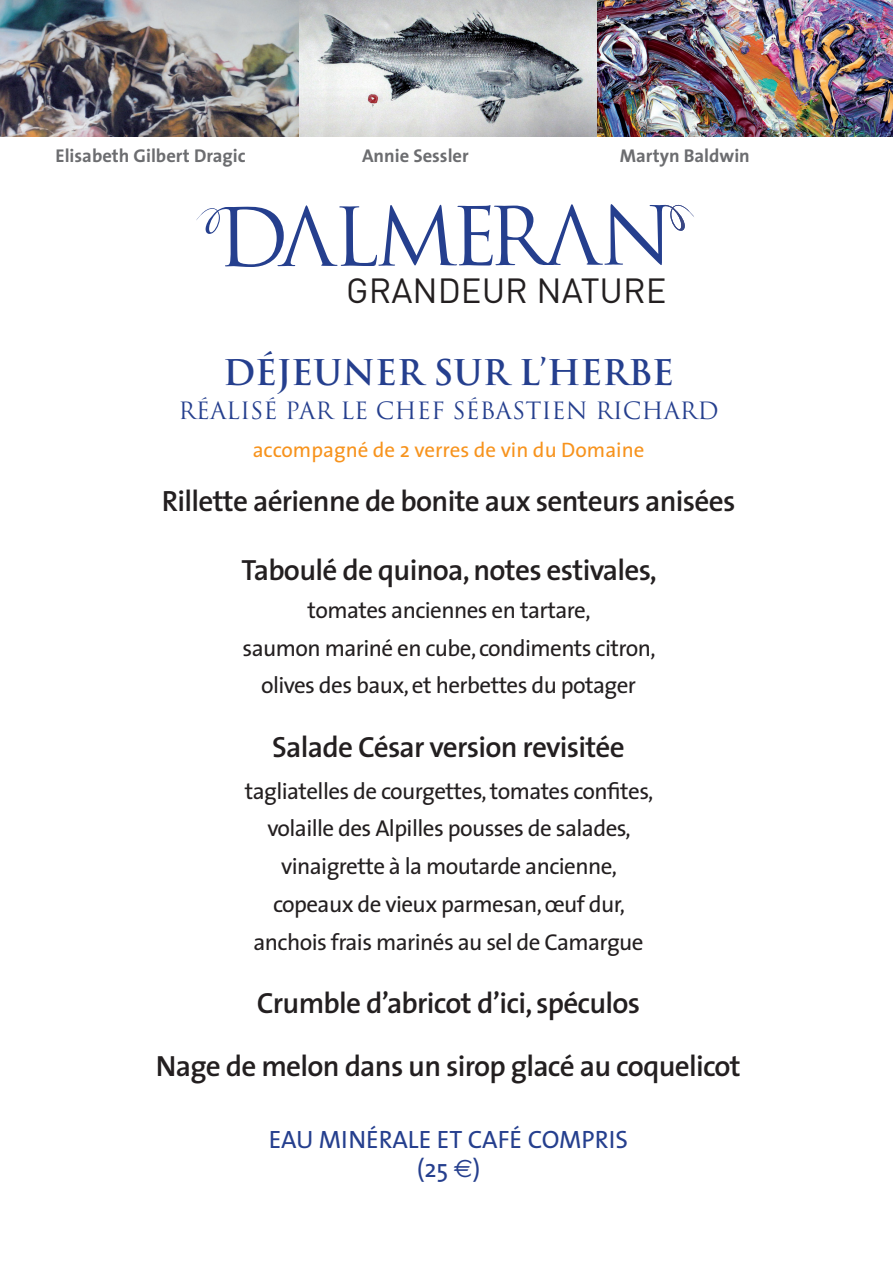
<style>
.page{position:relative;width:893px;height:1263px;background:#fff}
.page>*{position:absolute;margin:0;border:0;box-sizing:border-box;transform-origin:0 0}
.t1{font:700 34.5px "Trajan Pro";color:#253f8e}
.t2{font:34.5px "DIN";color:#231f20}
.t3{font:600 29.4px "The Sans";letter-spacing:-.025em;color:#231f20}
.t4{font:25.2px "The Sans";color:#253f8e}
.t5{font:23.25px "Trajan Pro";color:#253f8e}
.t6{font:23.1px "The Sans";letter-spacing:-.025em;color:#231f20}
.t7{font:21px "The Sans";color:#f7931d}
.t8{font:700 18.6px "The Sans";color:#6c6d70}
.s1{font-family:"Euro Sans"}
</style>
<div class="page">
<img style="left:0;top:0;width:893px;height:137px">
<svg style="left:196px;top:204px;width:468px;height:63px"></svg>
<img style="left:664px;top:204px;width:30px;height:27px">
<p class="t8" style="left:56px;top:140px;width:192px">Elisabeth Gilbert Dragic</p>
<p class="t8" style="left:362px;top:140px;width:108px">Annie Sessler</p>
<p class="t8" style="left:620px;top:140px;width:132px">Martyn Baldwin</p>
<p class="t2" style="left:346px;top:269px;width:322px">GRANDEUR NATURE</p>
<p class="t1" style="left:223px;top:350px;width:452px">DÉJEUNER SUR L’HERBE</p>
<p class="t5" style="left:178px;top:396px;width:542px">RÉALISÉ PAR LE CHEF SÉBASTIEN RICHARD</p>
<p class="t7" style="left:253px;top:433px;width:393px">accompagné de 2 verres de vin du Domaine</p>
<p class="t3" style="left:162px;top:476px;width:575px">Rillette aérienne de bonite aux senteurs anisées</p>
<p class="t3" style="left:242px;top:546px;width:417px">Taboulé de quinoa, notes estivales,</p>
<p class="t6" style="left:308px;top:591px;width:285px">tomates anciennes en tartare,</p>
<p class="t6" style="left:243px;top:629px;width:415px">saumon mariné en cube, condiments citron,</p>
<p class="t6" style="left:261px;top:666px;width:377px">olives des baux, et herbettes du potager</p>
<p class="t3" style="left:272px;top:722px;width:354px">Salade César version revisitée</p>
<p class="t6" style="left:245px;top:771px;width:410px">tagliatelles de courgettes, tomates confites,</p>
<p class="t6" style="left:267px;top:809px;width:365px">volaille des Alpilles pousses de salades,</p>
<p class="t6" style="left:281px;top:847px;width:338px">vinaigrette à la moutarde ancienne,</p>
<p class="t6" style="left:273px;top:885px;width:354px">copeaux de vieux parmesan, œuf dur,</p>
<p class="t6" style="left:253px;top:922px;width:392px">anchois frais marinés au sel de Camargue</p>
<p class="t3" style="left:257px;top:978px;width:385px">Crumble d’abricot d’ici, spéculos</p>
<p class="t3" style="left:156px;top:1041px;width:586px">Nage de melon dans un sirop glacé au coquelicot</p>
<p class="t4" style="left:269px;top:1118px;width:361px">EAU MINÉRALE ET CAFÉ COMPRIS</p>
<p class="t4" style="left:417px;top:1148px;width:65px">(25 <span class="s1">E</span>)</p>
</div>
